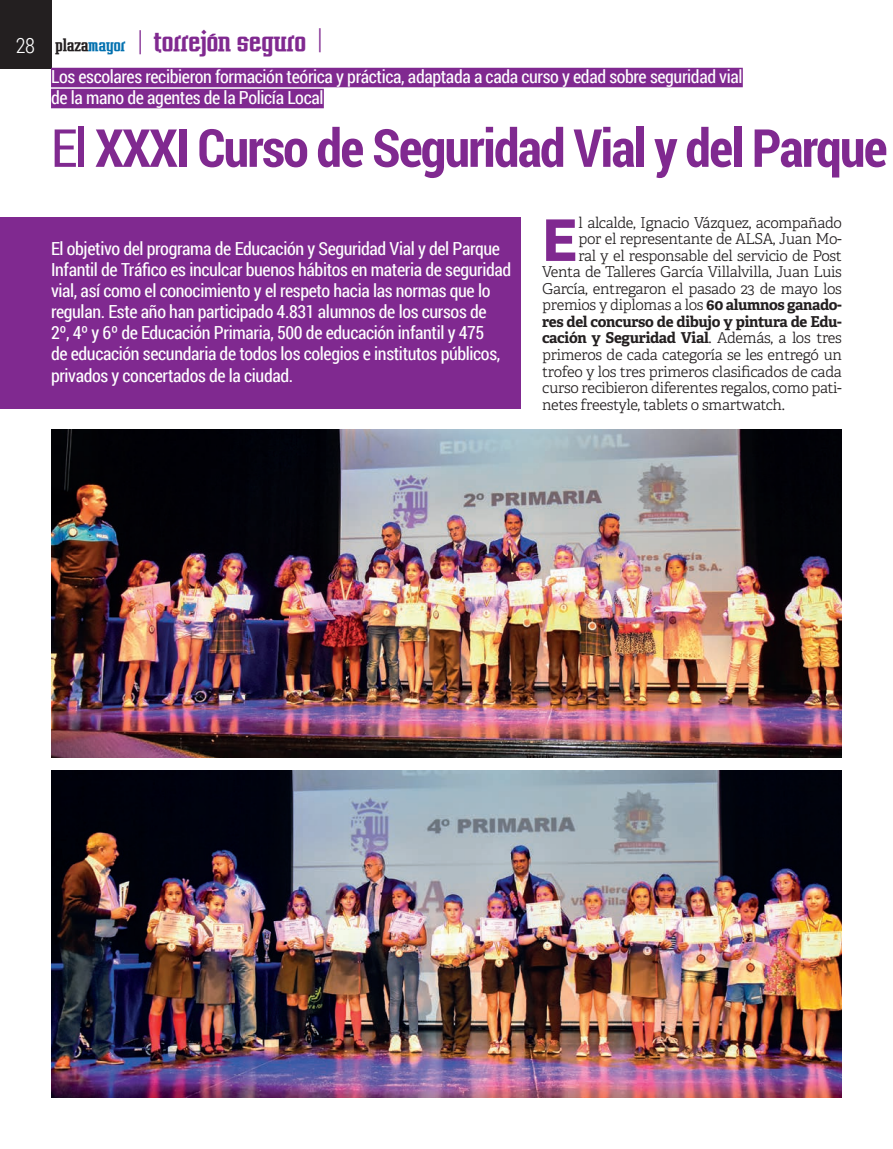
<style>
.page{position:relative;width:893px;height:1149px;background:#fff}
.page>*{position:absolute;margin:0;border:0;box-sizing:border-box;transform-origin:0 0}
.t1{font:800 58.35px "Raleway";color:#802990}
.t2{font:700 52.5px "Roboto Condensed";letter-spacing:-.035em;color:#802990}
.t3{font:700 27px "Vahika";letter-spacing:-.02em;color:#802990}
.t4{font:18px/21px "Roboto Condensed";letter-spacing:-.02em;color:#fff}
.t5{font:300 15px "Adelle";letter-spacing:-.02em;color:#231f20}
.t6{font:700 15px "Adelle";letter-spacing:-.025em;color:#231f20}
.s1{font-family:"Roboto Condensed";font-weight:300;font-size:21px;color:#fff}
.s2{font-size:16.5px;color:#231f20}
.s3{font-size:16.5px;color:#0371b0}
.s4{font-weight:400}
.s5{font-weight:700}
.s6{font-weight:300}
</style>
<div class="page">
<div style="left:0;top:0;width:51px;height:68px;background:#231f20"></div>
<div style="left:51px;top:68px;width:692px;height:19px;background:#802990"></div>
<div style="left:51px;top:89px;width:273px;height:19px;background:#802990"></div>
<div style="left:0;top:217px;width:521px;height:191px;background:#802990"></div>
<img style="left:51px;top:770px;width:791px;height:327px">
<img style="left:51px;top:429px;width:791px;height:328px">
<h3 class="t3" style="left:16px;top:24px;width:308px"><span class="s1">28</span> <span class="s2">plaza</span><span class="s3">mayor</span> <span class="s4">|</span> torrejón seguro <span class="s4">|</span></h3>
<p class="t4" style="left:51px;top:65px;width:693px">Los escolares recibieron formación teórica y práctica, adaptada a cada curso y edad sobre seguridad vial de la mano de agentes de la Policía Local</p>
<h2 class="t2" style="left:51px;top:111px;width:838px"><span class="s4">El</span> XXXI Curso de Seguridad Vial y del Parque</h2>
<p class="t4" style="left:51px;top:238px;width:462px">El objetivo del programa de Educación y Seguridad Vial y del Parque Infantil de Tráfico es inculcar buenos hábitos en materia de seguridad vial, así como el conocimiento y el respeto hacia las normas que lo regulan. Este año han participado 4.831 alumnos de los cursos de<br>2º, 4º y 6º de Educación Primaria, 500 de educación infantil y 475<br>de educación secundaria de todos los colegios e institutos públicos, privados y concertados de la ciudad.</p>
<h1 class="t1" style="left:542px;top:207px;width:37px">E</h1>
<p class="t5" style="left:578px;top:213px;width:265px">l alcalde, Ignacio Vázquez, acompañado</p>
<p class="t5" style="left:578px;top:230px;width:265px">por el representante de ALSA, Juan Mo-</p>
<p class="t5" style="left:578px;top:246px;width:265px">ral y el responsable del servicio de Post</p>
<p class="t5" style="left:542px;top:263px;width:301px">Venta de Talleres García Villalvilla, Juan Luis</p>
<p class="t5" style="left:542px;top:279px;width:301px">García, entregaron el pasado 23 de mayo los</p>
<p class="t5" style="left:542px;top:296px;width:301px">premios y diplomas a los <span class="s5">60 alumnos ganado-</span></p>
<p class="t6" style="left:542px;top:312px;width:301px">res del concurso de dibujo y pintura de Edu-</p>
<p class="t6" style="left:542px;top:328px;width:301px">cación y Seguridad Vial<span class="s6">. Además, a los tres</span></p>
<p class="t5" style="left:542px;top:345px;width:301px">primeros de cada categoría se les entregó un</p>
<p class="t5" style="left:542px;top:362px;width:301px">trofeo y los tres primeros clasificados de cada</p>
<p class="t5" style="left:542px;top:378px;width:301px">curso recibieron diferentes regalos, como pati-</p>
<p class="t5" style="left:542px;top:395px;width:244px">netes freestyle, tablets o smartwatch.</p>
</div>
